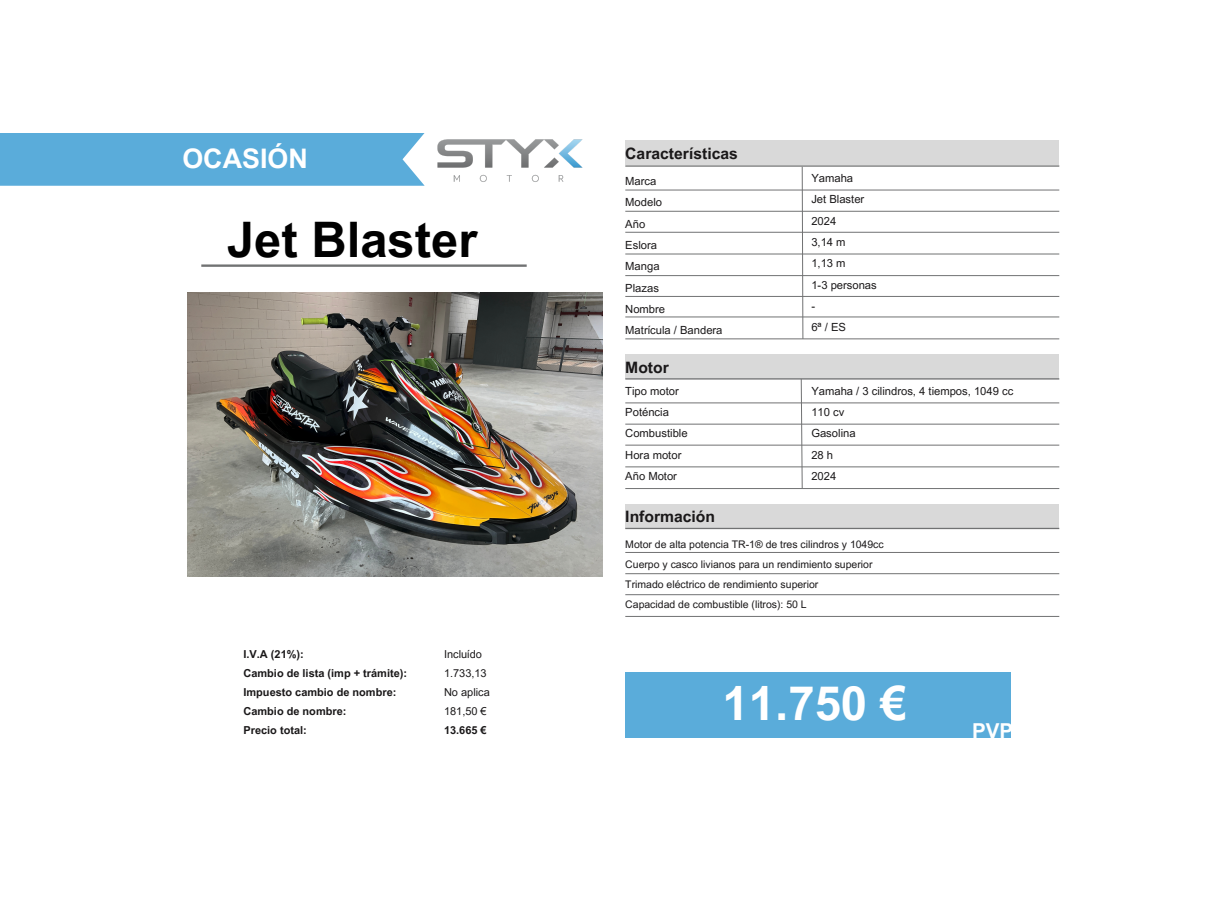
<style>
.page{position:relative;width:1210px;height:908px;background:#fff}
.page>*{position:absolute;margin:0;border:0;box-sizing:border-box;transform-origin:0 0}
.t1{font:700 48.96px "Arial MT Pro";color:#000}
.t2{font:700 47.32px "Arial MT Pro";color:#fff}
.t3{font:700 26.91px "Arial MT Pro";color:#fff}
.t4{font:700 20.54px "Arial MT Pro";color:#fff}
.t5{font:700 15.71px "Arial MT Pro";color:#1a1819}
.t6{font:11.2px "Arial MT Pro";color:#1a1819}
.t7{font:700 10.96px "Arial MT Pro";color:#1a1819}
.t8{font:10.96px "Arial MT Pro";color:#1a1819}
.t9{font:10.46px "Arial MT Pro";color:#1a1819}
</style>
<div class="page">
<hr style="left:201px;top:264px;width:326px;height:3px;background:#717273">
<div style="left:625px;top:672px;width:386px;height:65px;background:#5aacda"></div>
<div style="left:625px;top:140px;width:434px;height:25px;background:#d9d9d9"></div>
<hr style="left:625px;top:165px;width:434px;height:2px;background:#717273">
<hr style="left:625px;top:190px;width:434px;height:1px;background:#717273">
<hr style="left:625px;top:211px;width:434px;height:1px;background:#717273">
<hr style="left:625px;top:232px;width:434px;height:1px;background:#717273">
<hr style="left:625px;top:254px;width:434px;height:1px;background:#717273">
<hr style="left:625px;top:275px;width:434px;height:1px;background:#717273">
<hr style="left:625px;top:296px;width:434px;height:1px;background:#717273">
<hr style="left:625px;top:316px;width:434px;height:1px;background:#717273">
<hr style="left:625px;top:338px;width:434px;height:1px;background:#717273">
<svg style="left:801px;top:166px;width:2px;height:173px"></svg>
<hr style="left:625px;top:488px;width:434px;height:1px;background:#717273">
<div style="left:625px;top:354px;width:434px;height:25px;background:#d9d9d9"></div>
<hr style="left:625px;top:378px;width:434px;height:1px;background:#717273">
<hr style="left:625px;top:402px;width:434px;height:1px;background:#717273">
<hr style="left:625px;top:424px;width:434px;height:1px;background:#717273">
<hr style="left:625px;top:444px;width:434px;height:1px;background:#717273">
<hr style="left:625px;top:466px;width:434px;height:1px;background:#717273">
<svg style="left:800px;top:378px;width:2px;height:110px"></svg>
<div style="left:625px;top:504px;width:434px;height:24px;background:#d9d9d9"></div>
<hr style="left:625px;top:527px;width:434px;height:2px;background:#717273">
<hr style="left:625px;top:552px;width:434px;height:1px;background:#717273">
<hr style="left:625px;top:573px;width:434px;height:1px;background:#717273">
<hr style="left:625px;top:594px;width:434px;height:1px;background:#717273">
<hr style="left:625px;top:616px;width:434px;height:1px;background:#717273">
<img style="left:188px;top:292px;width:414px;height:284px">
<div style="left:0;top:133px;width:424px;height:53px;background:#5aacda"></div>
<img style="left:437px;top:139px;width:146px;height:43px">
<h3 class="t3" style="left:182px;top:149px;width:127px">OCASIÓN</h3>
<h1 class="t1" style="left:227px;top:221px;width:252px">Jet Blaster</h1>
<p class="t7" style="left:243px;top:649px;width:62px">I.V.A (21%):</p>
<h5 class="t8" style="left:444px;top:649px;width:39px">Incluído</h5>
<p class="t7" style="left:243px;top:668px;width:165px">Cambio de lista (imp + trámite):</p>
<p class="t8" style="left:444px;top:668px;width:44px">1.733,13</p>
<h6 class="t7" style="left:243px;top:688px;width:154px">Impuesto cambio de nombre:</h6>
<h6 class="t8" style="left:444px;top:688px;width:47px">No aplica</h6>
<p class="t7" style="left:243px;top:707px;width:104px">Cambio de nombre:</p>
<h6 class="t8" style="left:444px;top:707px;width:44px">181,50 €</h6>
<p class="t7" style="left:243px;top:725px;width:65px">Precio total:</p>
<h6 class="t7" style="left:444px;top:725px;width:44px">13.665 €</h6>
<h6 class="t5" style="left:625px;top:147px;width:114px">Características</h6>
<h4 class="t6" style="left:625px;top:177px;width:33px">Marca</h4>
<p class="t6" style="left:625px;top:198px;width:38px">Modelo</p>
<p class="t6" style="left:625px;top:219px;width:21px">Año</p>
<p class="t6" style="left:625px;top:241px;width:33px">Eslora</p>
<p class="t6" style="left:625px;top:262px;width:36px">Manga</p>
<p class="t6" style="left:625px;top:283px;width:35px">Plazas</p>
<p class="t6" style="left:625px;top:304px;width:41px">Nombre</p>
<p class="t6" style="left:625px;top:326px;width:99px">Matrícula / Bandera</p>
<p class="t5" style="left:625px;top:361px;width:45px">Motor</p>
<p class="t6" style="left:625px;top:386px;width:55px">Tipo motor</p>
<h4 class="t6" style="left:625px;top:408px;width:45px">Poténcia</h4>
<p class="t6" style="left:625px;top:429px;width:64px">Combustible</p>
<p class="t6" style="left:625px;top:450px;width:58px">Hora motor</p>
<p class="t6" style="left:625px;top:472px;width:53px">Año Motor</p>
<p class="t6" style="left:811px;top:174px;width:43px">Yamaha</p>
<p class="t6" style="left:811px;top:195px;width:54px">Jet Blaster</p>
<p class="t6" style="left:811px;top:216px;width:26px">2024</p>
<p class="t6" style="left:811px;top:238px;width:36px">3,14 m</p>
<p class="t6" style="left:811px;top:259px;width:36px">1,13 m</p>
<p class="t6" style="left:811px;top:280px;width:67px">1-3 personas</p>
<p class="t6" style="left:811px;top:301px;width:5px">-</p>
<p class="t6" style="left:811px;top:323px;width:36px">6ª / ES</p>
<p class="t6" style="left:811px;top:386px;width:203px">Yamaha / 3 cilindros, 4 tiempos, 1049 cc</p>
<p class="t6" style="left:811px;top:408px;width:35px">110 cv</p>
<p class="t6" style="left:811px;top:429px;width:46px">Gasolina</p>
<p class="t6" style="left:811px;top:450px;width:23px">28 h</p>
<p class="t6" style="left:811px;top:472px;width:26px">2024</p>
<p class="t5" style="left:625px;top:510px;width:91px">Información</p>
<h4 class="t9" style="left:625px;top:540px;width:260px">Motor de alta potencia TR-1® de tres cilindros y 1049cc</h4>
<p class="t9" style="left:625px;top:560px;width:249px">Cuerpo y casco livianos para un rendimiento superior</p>
<p class="t9" style="left:625px;top:580px;width:195px">Trimado eléctrico de rendimiento superior</p>
<p class="t9" style="left:625px;top:600px;width:183px">Capacidad de combustible (litros): 50 L</p>
<p class="t2" style="left:722px;top:685px;width:186px">11.750 €</p>
<h2 class="t4" style="left:972px;top:723px;width:43px">PVP</h2>
</div>
